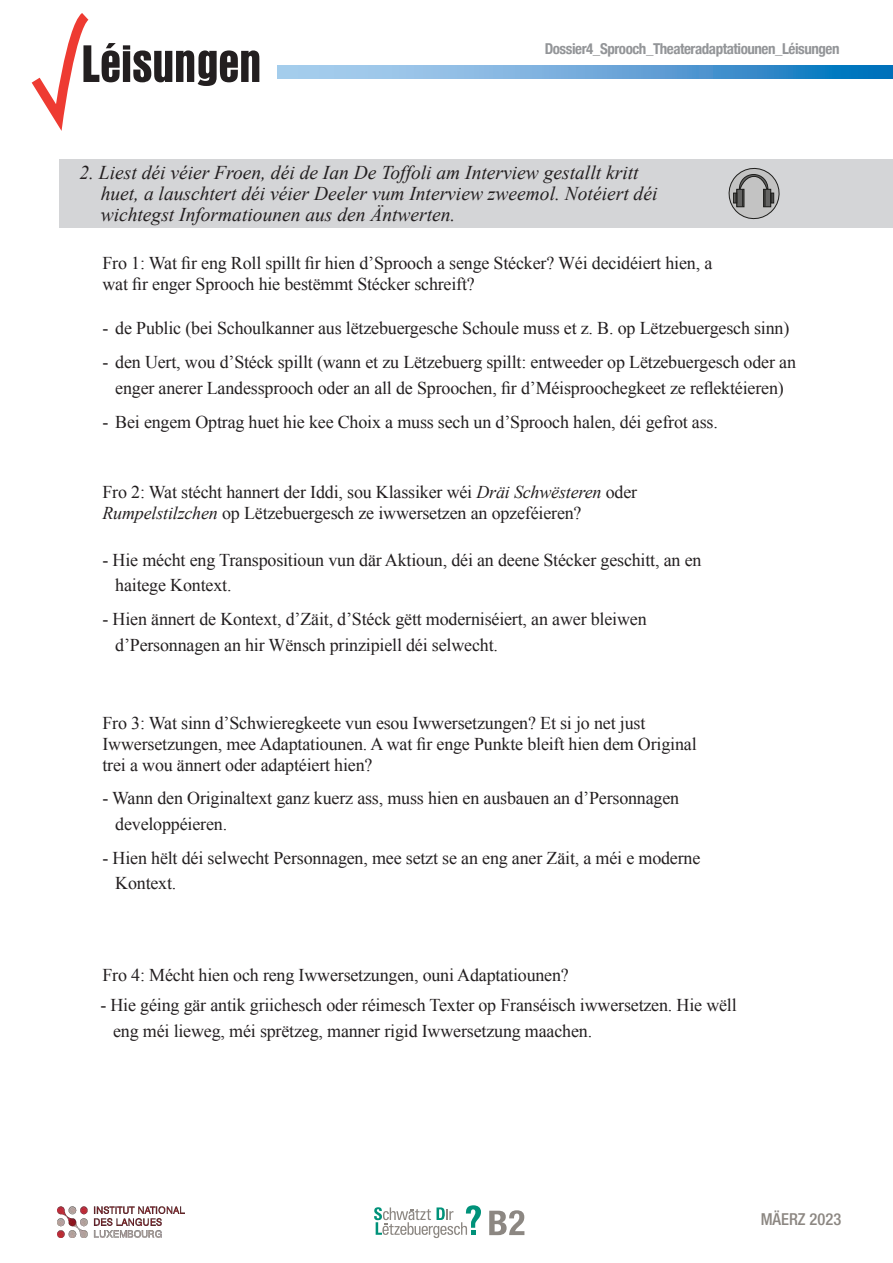
<style>
.page{position:relative;width:893px;height:1263px;background:#fff}
.page>*{position:absolute;margin:0;border:0;box-sizing:border-box;transform-origin:0 0}
.t1{font:54.9px "Anzeigen Grotesk Com";color:#231f20}
.t2{font:italic 19.5px/21px "Times New Roman";color:#231f20}
.t3{font:18px/25.5px "Times New Roman";letter-spacing:-.01em;color:#231f20}
.t4{font:500 condensed 16.5px "Helvetica Neue LT Std";color:#8c8782}
.t5{font:700 condensed 15px "Helvetica Neue";letter-spacing:-.03em;color:#939598}
.s1{font-style:italic}
</style>
<div class="page">
<svg style="left:374px;top:1205px;width:107px;height:33px"></svg>
<svg style="left:489px;top:1210px;width:35px;height:25px"></svg>
<img style="left:57px;top:1207px;width:128px;height:30px">
<svg style="left:278px;top:65px;width:615px;height:13px;background:#65a6d8"></svg>
<svg style="left:31px;top:13px;width:58px;height:118px"></svg>
<div style="left:60px;top:159px;width:833px;height:68px;background:#d4d5d7"></div>
<svg style="left:728px;top:168px;width:52px;height:51px"></svg>
<p class="t1" style="left:81px;top:35px;width:181px">Léisungen</p>
<p class="t5" style="left:545px;top:37px;width:296px">Dossier4_Sprooch_Theateradaptatiounen_Léisungen</p>
<p class="t2" style="left:101px;top:162px;width:558px;text-indent:-21px">2. Liest déi véier Froen, déi de Ian De Toffoli am Interview gestallt kritt huet, a lauschtert déi véier Deeler vum Interview zweemol. Notéiert déi wichtegst Informatiounen aus den Äntwerten.</p>
<p class="t3" style="left:102px;top:252px;width:611px;line-height:21px">Fro 1: Wat fir eng Roll spillt fir hien d’Sprooch a senge Stécker? Wéi decidéiert hien, a wat fir enger Sprooch hie bestëmmt Stécker schreift?</p>
<p class="t3" style="left:102px;top:315px;width:688px">- de Public (bei Schoulkanner aus lëtzebuergesche Schoule muss et z. B. op Lëtzebuergesch sinn)</p>
<p class="t3" style="left:102px;top:349px;width:695px;text-align:center">- den Uert, wou d’Stéck spillt (wann et zu Lëtzebuerg spillt: entweeder op Lëtzebuergesch oder an enger anerer Landessprooch oder an all de Sproochen, fir d’Méisproochegkeet ze reflektéieren)</p>
<p class="t3" style="left:102px;top:408px;width:617px">- Bei engem Optrag huet hie kee Choix a muss sech un d’Sprooch halen, déi gefrot ass.</p>
<p class="t3" style="left:102px;top:481px;width:536px;line-height:21px">Fro 2: Wat stécht hannert der Iddi, sou Klassiker wéi <span class="s1">Dräi Schwësteren</span> oder<br><span class="s1">Rumpelstilzchen</span> op Lëtzebuergesch ze iwwersetzen an opzeféieren?</p>
<p class="t3" style="left:115px;top:547px;width:588px;text-indent:-13px">- Hie mécht eng Transpositioun vun där Aktioun, déi an deene Stécker geschitt, an en haitege Kontext.</p>
<p class="t3" style="left:115px;top:606px;width:533px;text-indent:-13px">- Hien ännert de Kontext, d’Zäit, d’Stéck gëtt moderniséiert, an awer bleiwen d’Personnagen an hir Wënsch prinzipiell déi selwecht.</p>
<p class="t3" style="left:102px;top:712px;width:596px;line-height:21px">Fro 3: Wat sinn d’Schwieregkeete vun esou Iwwersetzungen? Et si jo net just<br>Iwwersetzungen, mee Adaptatiounen. A wat fir enge Punkte bleift hien dem Original trei a wou ännert oder adaptéiert hien?</p>
<p class="t3" style="left:115px;top:785px;width:565px;text-indent:-13px">- Wann den Originaltext ganz kuerz ass, muss hien en ausbauen an d’Personnagen developpéieren.</p>
<p class="t3" style="left:115px;top:845px;width:587px;text-indent:-13px">- Hien hëlt déi selwecht Personnagen, mee setzt se an eng aner Zäit, a méi e moderne<br>Kontext.</p>
<p class="t3" style="left:102px;top:962px;width:468px">Fro 4: Mécht hien och reng Iwwersetzungen, ouni Adaptatiounen?</p>
<p class="t3" style="left:113px;top:992px;width:625px;text-indent:-13px">- Hie géing gär antik griichesch oder réimesch Texter op Franséisch iwwersetzen. Hie wëll eng méi lieweg, méi sprëtzeg, manner rigid Iwwersetzung maachen.</p>
<p class="t4" style="left:761px;top:1209px;width:82px">MÄERZ 2023</p>
</div>
